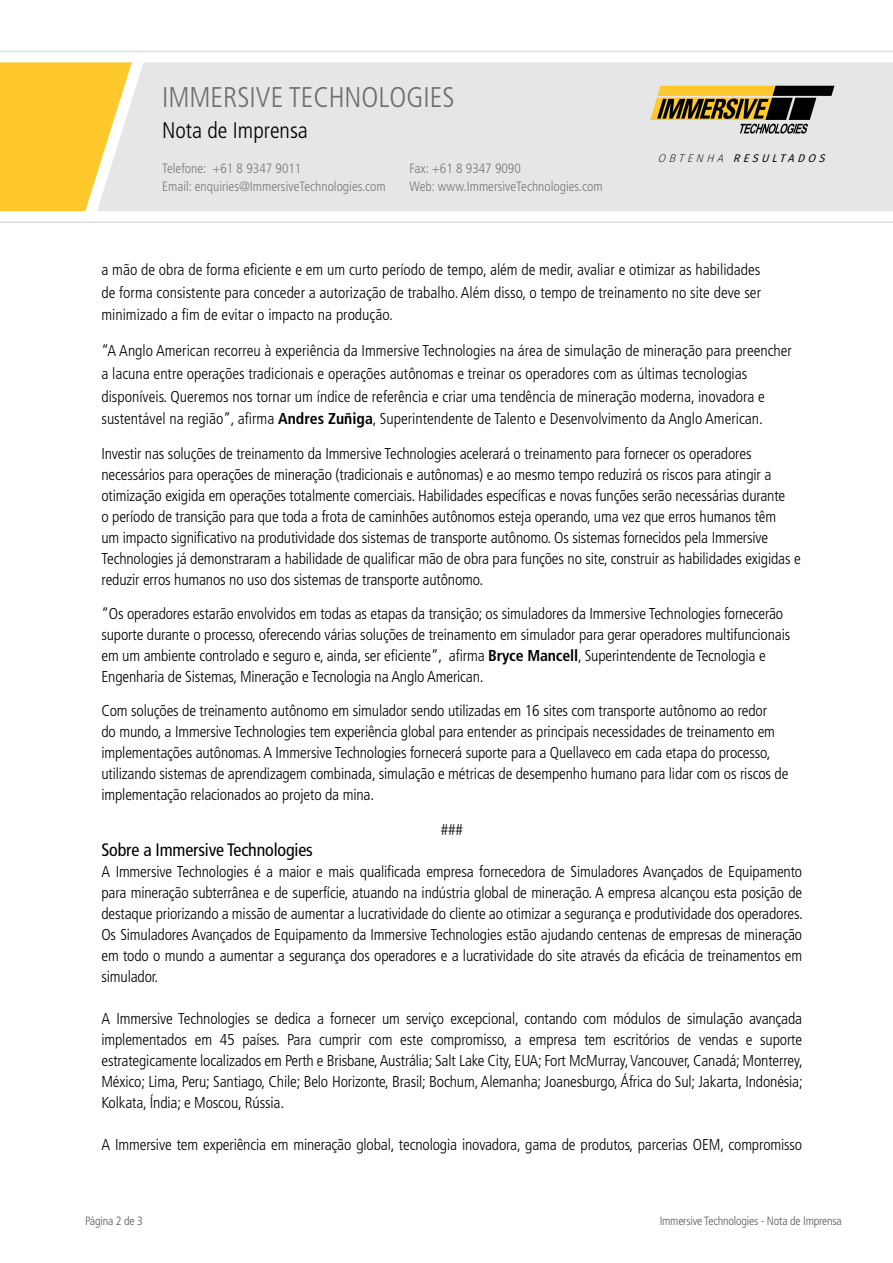
<style>
.page{position:relative;width:893px;height:1263px;background:#fff}
.page>*{position:absolute;margin:0;border:0;box-sizing:border-box;transform-origin:0 0}
.t1{font:300 condensed 28.5px "Frutiger LT Std";color:#6d6e71}
.t2{font:300 condensed 22.5px "Frutiger LT Std";color:#000}
.t3{font:condensed 18px "Frutiger LT Std";letter-spacing:-.01em;color:#000}
.t4{font:300 condensed 15.75px/21px "Frutiger LT Std";letter-spacing:-.01em;color:#000}
.t5{font:300 condensed 13.5px "Frutiger LT Std";color:#77787b}
.t6{font:300 condensed 12px "Frutiger LT Std";letter-spacing:-.015em;color:#58595b}
.t7{font:italic 11.1px "Fira Sans";color:#000101}
.s1{font-weight:200}
.s2{font-weight:700}
</style>
<div class="page">
<div style="left:0;top:62px;width:97px;height:149px;background:#ffc82c"></div>
<div style="left:97px;top:62px;width:796px;height:149px;background:#e5e6e5"></div>
<hr style="left:0;top:51px;width:893px;height:1px;background:#dcddde">
<hr style="left:0;top:221px;width:893px;height:2px;background:#dcddde">
<svg style="left:650px;top:86px;width:184px;height:48px;background:#9a8c61"></svg>
<h1 class="t1" style="left:162px;top:81px;width:294px">IMMERSIVE TECHNOLOGIES</h1>
<h2 class="t2" style="left:162px;top:118px;width:147px">Nota de Imprensa</h2>
<p class="t5" style="left:162px;top:161px;width:141px">Telefone: +61 8 9347 9011</p>
<p class="t5" style="left:410px;top:161px;width:113px">Fax: +61 8 9347 9090</p>
<p class="t5" style="left:162px;top:179px;width:225px">Email: enquiries@ImmersiveTechnologies.com</p>
<p class="t5" style="left:410px;top:179px;width:194px">Web: www.ImmersiveTechnologies.com</p>
<h2 class="t2" style="left:162px;top:118px;width:111px">Media Releas</h2>
<p class="t5" style="left:162px;top:161px;width:131px">Phone: +61 8 9347 9016</p>
<p class="t7" style="left:658px;top:149px;width:173px"><span class="s1">OBTENHA</span> RESULTADOS</p>
<p class="t4" style="left:101px;top:259px;width:661px;line-height:22.5px;text-align:justify">a mão de obra de forma eficiente e em um curto período de tempo, além de medir, avaliar e otimizar as habilidades de forma consistente para conceder a autorização de trabalho. Além disso, o tempo de treinamento no site deve ser minimizado a fim de evitar o impacto na produção.</p>
<p class="t4" style="left:101px;top:340px;width:692px;line-height:22.5px">“A Anglo American recorreu à experiência da Immersive Technologies na área de simulação de mineração para preencher a lacuna entre operações tradicionais e operações autônomas e treinar os operadores com as últimas tecnologias disponíveis. Queremos nos tornar um índice de referência e criar uma tendência de mineração moderna, inovadora e sustentável na região”, afirma <span class="s2">Andres Zuñiga</span>, Superintendente de Talento e Desenvolvimento da Anglo American.</p>
<p class="t4" style="left:101px;top:443px;width:701px">Investir nas soluções de treinamento da Immersive Technologies acelerará o treinamento para fornecer os operadores necessários para operações de mineração (tradicionais e autônomas) e ao mesmo tempo reduzirá os riscos para atingir a otimização exigida em operações totalmente comerciais. Habilidades específicas e novas funções serão necessárias durante<br>o período de transição para que toda a frota de caminhões autônomos esteja operando, uma vez que erros humanos têm<br>um impacto significativo na produtividade dos sistemas de transporte autônomo. Os sistemas fornecidos pela Immersive Technologies já demonstraram a habilidade de qualificar mão de obra para funções no site, construir as habilidades exigidas e reduzir erros humanos no uso dos sistemas de transporte autônomo.</p>
<p class="t4" style="left:101px;top:603px;width:690px">“Os operadores estarão envolvidos em todas as etapas da transição; os simuladores da Immersive Technologies fornecerão suporte durante o processo, oferecendo várias soluções de treinamento em simulador para gerar operadores multifuncionais em um ambiente controlado e seguro e, ainda, ser eficiente”, afirma <span class="s2">Bryce Mancell</span>, Superintendente de Tecnologia e Engenharia de Sistemas, Mineração e Tecnologia na Anglo American.</p>
<p class="t4" style="left:101px;top:701px;width:688px">Com soluções de treinamento autônomo em simulador sendo utilizadas em 16 sites com transporte autônomo ao redor<br>do mundo, a Immersive Technologies tem experiência global para entender as principais necessidades de treinamento em implementações autônomas. A Immersive Technologies fornecerá suporte para a Quellaveco em cada etapa do processo, utilizando sistemas de aprendizagem combinada, simulação e métricas de desempenho humano para lidar com os riscos de implementação relacionados ao projeto da mina.</p>
<p class="t4" style="left:441px;top:819px;width:24px">###</p>
<p class="t3" style="left:101px;top:839px;width:213px">Sobre a Immersive Technologies</p>
<p class="t4" style="left:101px;top:861px;width:703px;text-align:justify">A Immersive Technologies é a maior e mais qualificada empresa fornecedora de Simuladores Avançados de Equipamento para mineração subterrânea e de superfície, atuando na indústria global de mineração. A empresa alcançou esta posição de destaque priorizando a missão de aumentar a lucratividade do cliente ao otimizar a segurança e produtividade dos operadores.<br>Os Simuladores Avançados de Equipamento da Immersive Technologies estão ajudando centenas de empresas de mineração em todo o mundo a aumentar a segurança dos operadores e a lucratividade do site através da eficácia de treinamentos em simulador.</p>
<p class="t4" style="left:101px;top:1008px;width:703px;text-align:justify">A Immersive Technologies se dedica a fornecer um serviço excepcional, contando com módulos de simulação avançada implementados em 45 países. Para cumprir com este compromisso, a empresa tem escritórios de vendas e suporte estrategicamente localizados em Perth e Brisbane, Austrália; Salt Lake City, EUA; Fort McMurray, Vancouver, Canadá; Monterrey, México; Lima, Peru; Santiago, Chile; Belo Horizonte, Brasil; Bochum, Alemanha; Joanesburgo, África do Sul; Jakarta, Indonésia; Kolkata, Índia; e Moscou, Rússia.</p>
<p class="t4" style="left:101px;top:1134px;width:702px">A Immersive tem experiência em mineração global, tecnologia inovadora, gama de produtos, parcerias OEM, compromisso</p>
<p class="t6" style="left:85px;top:1214px;width:59px">Página 2 de 3</p>
<p class="t6" style="left:660px;top:1214px;width:184px">Immersive Technologies - Nota de Imprensa</p>
</div>
